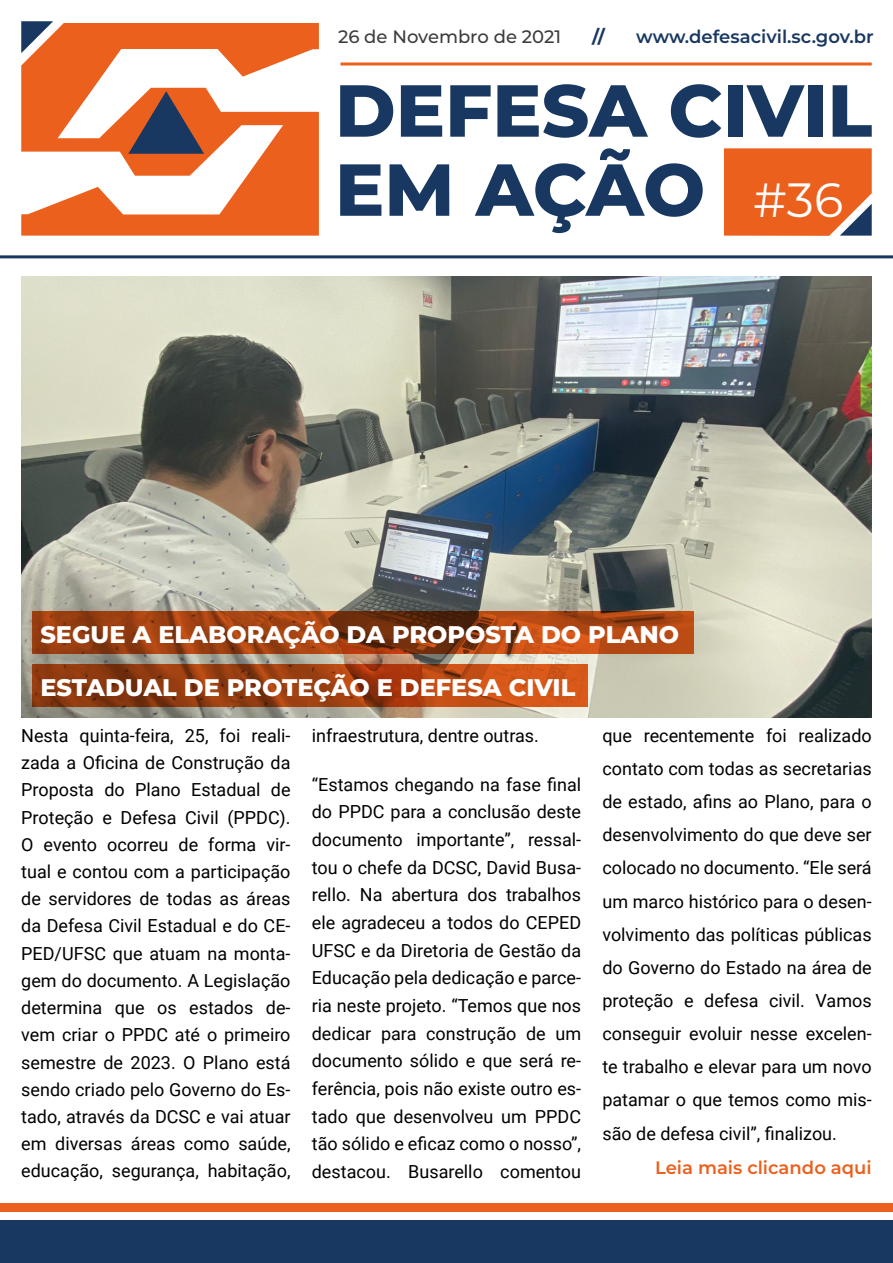
<style>
.page{position:relative;width:893px;height:1263px;background:#fff}
.page>*{position:absolute;margin:0;border:0;box-sizing:border-box;transform-origin:0 0}
.t1{font:48px "Montserrat";color:#fff}
.t2{font:800 24px "Montserrat";color:#fff}
.t3{font:18px/27.2px "Roboto";color:#000;text-align:justify}
.t4{font:600 18px "Montserrat";color:#183861}
.t5{font:600 18px "Montserrat";color:#eb601d}
.t6{font:500 18px "Montserrat";color:#3c3c3b}
.t7{font:700 18px "Montserrat";color:#183861}
</style>
<div class="page">
<svg style="left:21px;top:23px;width:298px;height:213px;fill:#eb601d"></svg>
<svg style="left:128px;top:92px;width:76px;height:62px;background:#815147"></svg>
<svg style="left:340px;top:85px;width:53px;height:52px"></svg>
<svg style="left:401px;top:85px;width:41px;height:52px"></svg>
<svg style="left:450px;top:85px;width:41px;height:52px"></svg>
<svg style="left:497px;top:84px;width:151px;height:54px"></svg>
<svg style="left:671px;top:84px;width:50px;height:54px"></svg>
<div style="left:728px;top:85px;width:14px;height:52px;background:#183861"></div>
<svg style="left:746px;top:85px;width:59px;height:52px"></svg>
<div style="left:808px;top:85px;width:14px;height:52px;background:#183861"></div>
<svg style="left:833px;top:85px;width:39px;height:52px"></svg>
<svg style="left:340px;top:164px;width:41px;height:52px"></svg>
<svg style="left:389px;top:164px;width:60px;height:52px"></svg>
<svg style="left:475px;top:148px;width:228px;height:85px"></svg>
<hr style="left:340px;top:62px;width:532px;height:3px;background:#eb601d">
<svg style="left:724px;top:148px;width:148px;height:88px;background:#e36428"></svg>
<svg style="left:21px;top:21px;width:32px;height:32px"></svg>
<div style="left:0;top:1220px;width:893px;height:43px;background:#183861"></div>
<div style="left:0;top:1203px;width:893px;height:9px;background:#eb601d"></div>
<hr style="left:0;top:255px;width:893px;height:3px;background:#183861">
<img style="left:21px;top:276px;width:851px;height:442px">
<svg style="left:32px;top:611px;width:661px;height:43px;background:#9b3f11"></svg>
<svg style="left:32px;top:665px;width:556px;height:42px;background:#a34111"></svg>
<p class="t6" style="left:338px;top:24px;width:225px">26 de Novembro de 2021</p>
<p class="t7" style="left:592px;top:24px;width:14px">//</p>
<p class="t4" style="left:636px;top:24px;width:239px">www.defesacivil.sc.gov.br</p>
<h1 class="t1" style="left:753px;top:167px;width:91px">#36</h1>
<h2 class="t2" style="left:40px;top:617px;width:640px">SEGUE A ELABORAÇÃO DA PROPOSTA DO PLANO</h2>
<h2 class="t2" style="left:40px;top:670px;width:536px">ESTADUAL DE PROTEÇÃO E DEFESA CIVIL</h2>
<p class="t3" style="left:602px;top:718px;width:271px;line-height:33.2px">que recentemente foi realizado contato com todas as secretarias de estado, afins ao Plano, para o desenvolvimento do que deve ser colocado no documento. “Ele será um marco histórico para o desen&shy;volvimento das políticas públicas do Governo do Estado na área de proteção e defesa civil. Vamos conseguir evoluir nesse excelen&shy;te trabalho e elevar para um novo patamar o que temos como mis&shy;são de defesa civil”, finalizou.</p>
<p class="t3" style="left:21px;top:721px;width:271px">Nesta quinta-feira, 25, foi reali&shy;zada a Oficina de Construção da Proposta do Plano Estadual de Proteção e Defesa Civil (PPDC).<br>O evento ocorreu de forma vir&shy;tual e contou com a participação de servidores de todas as áreas da Defesa Civil Estadual e do CE-PED/UFSC que atuam na monta&shy;gem do documento. A Legislação determina que os estados de&shy;vem criar o PPDC até o primeiro semestre de 2023. O Plano está sendo criado pelo Governo do Es&shy;tado, através da DCSC e vai atuar em diversas áreas como saúde, educação, segurança, habitação,</p>
<p class="t3" style="left:312px;top:721px;width:229px">infraestrutura, dentre outras.</p>
<p class="t3" style="left:312px;top:770px;width:271px;line-height:27.6px">“Estamos chegando na fase final do PPDC para a conclusão deste documento importante”, ressal&shy;tou o chefe da DCSC, David Busa&shy;rello. Na abertura dos trabalhos ele agradeceu a todos do CEPED UFSC e da Diretoria de Gestão da Educação pela dedicação e parce&shy;ria neste projeto. “Temos que nos dedicar para construção de um documento sólido e que será re&shy;ferência, pois não existe outro es&shy;tado que desenvolveu um PPDC tão sólido e eficaz como o nosso”, destacou. Busarello comentou</p>
<p class="t5" style="left:655px;top:1155px;width:218px">Leia mais clicando aqui</p>
</div>
